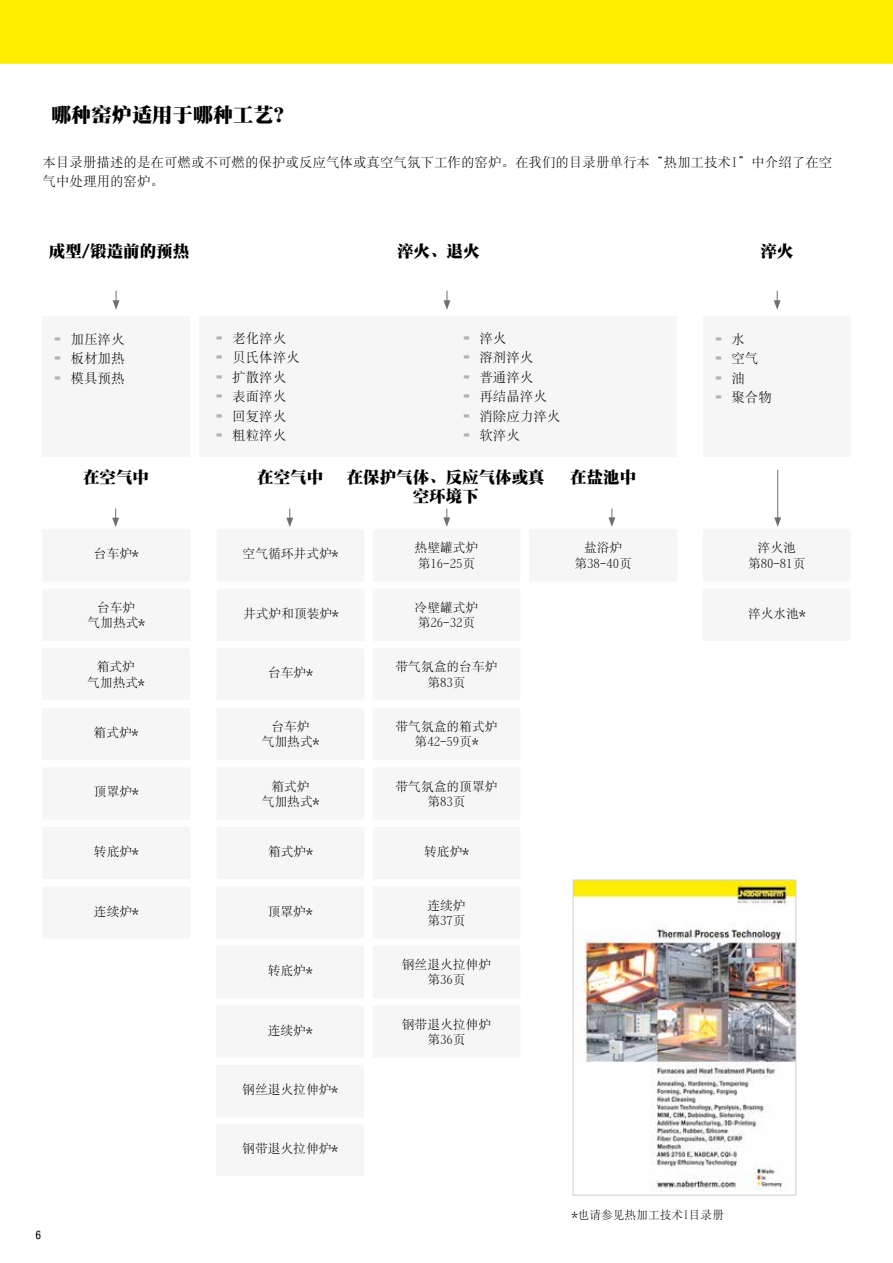
<style>
.page{position:relative;width:893px;height:1263px;background:#fff}
.page>*{position:absolute;margin:0;border:0;box-sizing:border-box;transform-origin:0 0}
.t1{font:20.25px "DF Song W12";color:#000}
.t2{font:16.5px "DF Song W12";color:#000}
.t3{font:13.5px/19.5px "DF Song W3";color:#000}
.t4{font:13.5px "Blackoak Std";color:#b3b2b2}
.t5{font:12.75px/15.3px "DF Song W3";color:#000;text-align:center}
.t6{font:11.7px "DF Song W3";color:#000}
.t7{font:11.7px "Pragmatica Cond";color:#000}
.s1{font-family:"Blackoak Std";color:#b3b2b2}
.s2{font-family:"DF Song W3";color:#000}
</style>
<div class="page">
<svg style="left:774px;top:291px;width:7px;height:19px"></svg>
<img style="left:575px;top:882px;width:219px;height:310px">
<div style="left:573px;top:880px;width:223px;height:315px;border:1px solid #d0d0d0"></div>
<div style="left:43px;top:317px;width:147px;height:140px;background:#f6f6f6"></div>
<div style="left:216px;top:1006px;width:148px;height:51px;background:#f6f6f6"></div>
<div style="left:216px;top:946px;width:148px;height:52px;background:#f6f6f6"></div>
<div style="left:216px;top:887px;width:148px;height:51px;background:#f6f6f6"></div>
<div style="left:217px;top:827px;width:147px;height:52px;background:#f6f6f6"></div>
<div style="left:217px;top:767px;width:147px;height:52px;background:#f6f6f6"></div>
<div style="left:217px;top:708px;width:147px;height:52px;background:#f6f6f6"></div>
<div style="left:217px;top:648px;width:147px;height:52px;background:#f6f6f6"></div>
<div style="left:217px;top:529px;width:147px;height:52px;background:#f6f6f6"></div>
<div style="left:217px;top:589px;width:148px;height:52px;background:#f6f6f6"></div>
<div style="left:42px;top:648px;width:148px;height:52px;background:#f6f6f6"></div>
<div style="left:43px;top:887px;width:147px;height:51px;background:#f6f6f6"></div>
<div style="left:43px;top:827px;width:147px;height:52px;background:#f6f6f6"></div>
<div style="left:43px;top:767px;width:147px;height:52px;background:#f6f6f6"></div>
<div style="left:42px;top:708px;width:148px;height:52px;background:#f6f6f6"></div>
<div style="left:43px;top:589px;width:147px;height:52px;background:#f6f6f6"></div>
<div style="left:43px;top:529px;width:147px;height:52px;background:#f6f6f6"></div>
<div style="left:200px;top:317px;width:477px;height:140px;background:#f6f6f6"></div>
<div style="left:373px;top:827px;width:147px;height:52px;background:#f6f6f6"></div>
<div style="left:373px;top:767px;width:147px;height:52px;background:#f6f6f6"></div>
<div style="left:373px;top:708px;width:147px;height:52px;background:#f6f6f6"></div>
<div style="left:373px;top:648px;width:147px;height:52px;background:#f6f6f6"></div>
<div style="left:373px;top:589px;width:147px;height:52px;background:#f6f6f6"></div>
<div style="left:373px;top:529px;width:147px;height:52px;background:#f6f6f6"></div>
<div style="left:529px;top:529px;width:148px;height:52px;background:#f6f6f6"></div>
<svg style="left:113px;top:291px;width:7px;height:19px"></svg>
<svg style="left:443px;top:509px;width:7px;height:18px"></svg>
<svg style="left:286px;top:509px;width:7px;height:18px"></svg>
<svg style="left:608px;top:509px;width:7px;height:18px"></svg>
<svg style="left:443px;top:291px;width:7px;height:19px"></svg>
<div style="left:216px;top:1124px;width:148px;height:52px;background:#f6f6f6"></div>
<div style="left:216px;top:1065px;width:148px;height:52px;background:#f6f6f6"></div>
<div style="left:703px;top:589px;width:147px;height:52px;background:#f6f6f6"></div>
<div style="left:703px;top:529px;width:147px;height:52px;background:#f6f6f6"></div>
<hr style="left:777px;top:470px;width:1px;height:50px;background:#706f6f">
<svg style="left:774px;top:517px;width:7px;height:10px"></svg>
<div style="left:703px;top:317px;width:148px;height:140px;background:#f6f6f6"></div>
<svg style="left:112px;top:509px;width:7px;height:18px"></svg>
<div style="left:373px;top:1006px;width:147px;height:51px;background:#f6f6f6"></div>
<div style="left:373px;top:946px;width:147px;height:52px;background:#f6f6f6"></div>
<div style="left:373px;top:887px;width:147px;height:51px;background:#f6f6f6"></div>
<div style="left:0;top:0;width:893px;height:64px;background:#ffed00"></div>
<h1 class="t1" style="left:51px;top:105px;width:244px">哪种窑炉适用于哪种工艺？</h1>
<p class="t3" style="left:43px;top:152px;width:791px">本目录册描述的是在可燃或不可燃的保护或反应气体或真空气氛下工作的窑炉。在我们的目录册单行本“热加工技术I”中介绍了在空气中处理用的窑炉。</p>
<p class="t2" style="left:49px;top:243px;width:142px">成型/锻造前的预热</p>
<p class="t2" style="left:397px;top:243px;width:84px">淬火、退火</p>
<p class="t3" style="left:53px;top:329px;width:73px;text-align:justify"><span class="s1">·</span> 加压淬火<span class="s1">·</span> 板材加热<span class="s1">·</span> 模具预热</p>
<p class="t3" style="left:215px;top:328px;width:86px"><span class="s1">·</span> 老化淬火<br><span class="s1">·</span> 贝氏体淬火<span class="s1">·</span> 扩散淬火<br><span class="s1">·</span> 表面淬火<br><span class="s1">·</span> 回复淬火<br><span class="s1">·</span> 粗粒淬火</p>
<p class="t3" style="left:462px;top:328px;width:100px"><span class="s1">·</span> 淬火<br><span class="s1">·</span> 溶剂淬火<br><span class="s1">·</span> 普通淬火<br><span class="s1">·</span> 再结晶淬火<br><span class="s1">·</span> 消除应力淬火<span class="s1">·</span> 软淬火</p>
<p class="t2" style="left:347px;top:468px;width:199px">在保护气体、反应气体或真</p>
<p class="t2" style="left:570px;top:468px;width:67px">在盐池中</p>
<p class="t2" style="left:413px;top:488px;width:67px">空环境下</p>
<p class="t2" style="left:83px;top:468px;width:68px">在空气中</p>
<p class="t2" style="left:257px;top:468px;width:67px">在空气中</p>
<p class="t5" style="left:94px;top:546px;width:46px">台车炉*</p>
<p class="t5" style="left:243px;top:546px;width:97px">空气循环井式炉*</p>
<p class="t5" style="left:415px;top:540px;width:65px;text-align:left">热壁罐式炉第16-25页</p>
<p class="t5" style="left:574px;top:540px;width:59px">盐浴炉第38-40页</p>
<p class="t5" style="left:88px;top:600px;width:59px">台车炉<br>气加热式*</p>
<p class="t5" style="left:243px;top:606px;width:97px">井式炉和顶装炉*</p>
<p class="t5" style="left:415px;top:600px;width:65px;text-align:left">冷壁罐式炉第26-32页</p>
<p class="t5" style="left:87px;top:659px;width:59px">箱式炉<br>气加热式*</p>
<p class="t5" style="left:268px;top:665px;width:46px">台车炉*</p>
<p class="t5" style="left:395px;top:659px;width:103px">带气氛盒的台车炉第83页</p>
<p class="t5" style="left:94px;top:725px;width:46px">箱式炉*</p>
<p class="t5" style="left:262px;top:719px;width:59px">台车炉<br>气加热式*</p>
<p class="t5" style="left:395px;top:719px;width:103px">带气氛盒的箱式炉第42-59页*</p>
<p class="t5" style="left:94px;top:784px;width:46px">顶罩炉*</p>
<p class="t5" style="left:262px;top:778px;width:59px">箱式炉<br>气加热式*</p>
<p class="t5" style="left:395px;top:778px;width:103px">带气氛盒的顶罩炉第83页</p>
<p class="t5" style="left:94px;top:844px;width:46px">转底炉*</p>
<p class="t5" style="left:268px;top:844px;width:46px">箱式炉*</p>
<p class="t5" style="left:424px;top:844px;width:46px">转底炉*</p>
<p class="t5" style="left:94px;top:903px;width:46px">连续炉*</p>
<p class="t5" style="left:268px;top:903px;width:46px">顶罩炉*</p>
<p class="t5" style="left:427px;top:897px;width:40px;text-align:left">连续炉第37页</p>
<p class="t5" style="left:268px;top:963px;width:46px">转底炉*</p>
<p class="t5" style="left:402px;top:957px;width:91px">钢丝退火拉伸炉第36页</p>
<p class="t5" style="left:268px;top:1022px;width:46px">连续炉*</p>
<p class="t5" style="left:402px;top:1016px;width:91px">钢带退火拉伸炉第36页</p>
<p class="t5" style="left:242px;top:1082px;width:97px">钢丝退火拉伸炉*</p>
<p class="t5" style="left:242px;top:1141px;width:97px">钢带退火拉伸炉*</p>
<p class="t2" style="left:760px;top:243px;width:34px">淬火</p>
<p class="t4" style="left:714px;top:329px;width:32px">· <span class="s2">水</span></p>
<p class="t3" style="left:714px;top:348px;width:46px"><span class="s1">·</span> 空气</p>
<p class="t4" style="left:714px;top:368px;width:32px">· <span class="s2">油</span></p>
<p class="t3" style="left:714px;top:387px;width:59px"><span class="s1">·</span> 聚合物</p>
<p class="t5" style="left:748px;top:540px;width:59px">淬火池第80-81页</p>
<p class="t5" style="left:748px;top:606px;width:59px">淬火水池*</p>
<p class="t7" style="left:35px;top:1228px;width:7px">6</p>
<p class="t6" style="left:572px;top:1209px;width:154px">*也请参见热加工技术I目录册</p>
</div>
